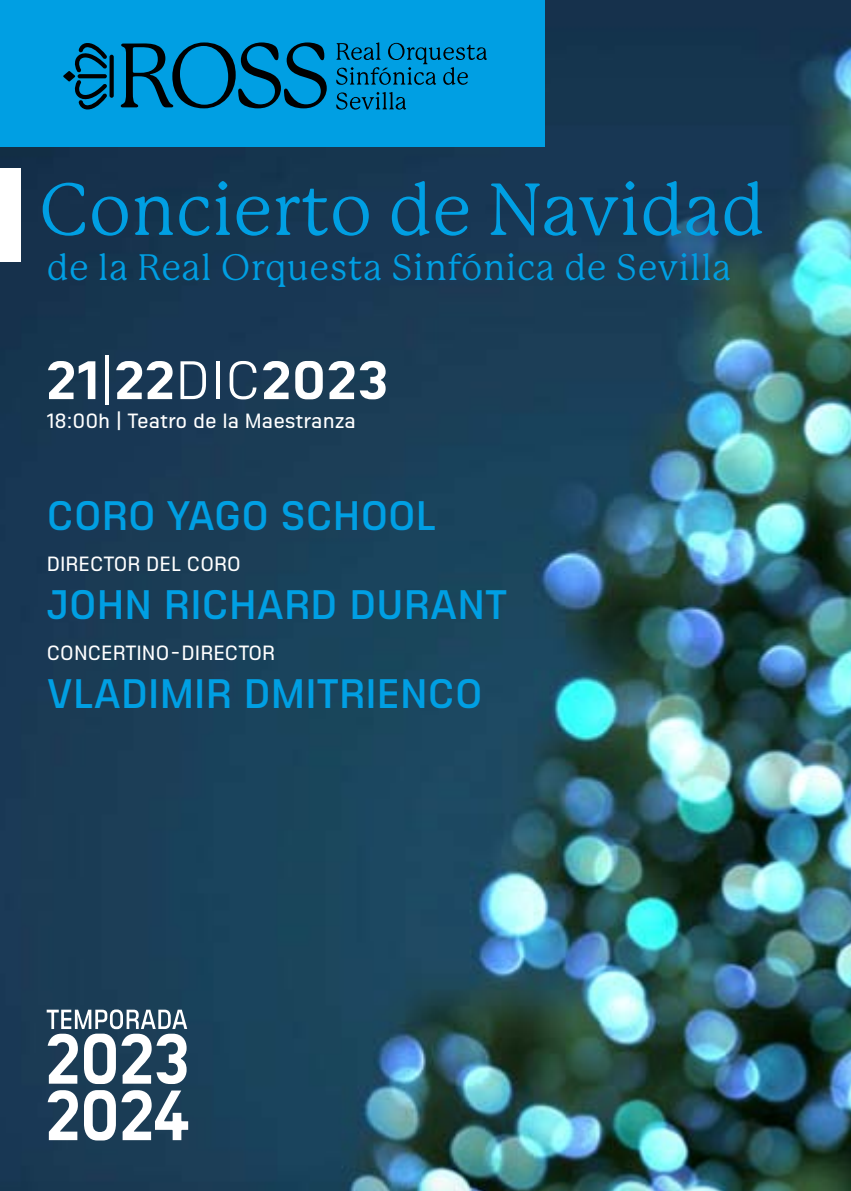
<style>
.page{position:relative;width:851px;height:1191px;background:#fff}
.page>*{position:absolute;margin:0;border:0;box-sizing:border-box;transform-origin:0 0}
.t1{font:72px "P22 Mackinac Pro";color:#009fe3}
.t2{font:700 52.4px "Sizmo Pro";letter-spacing:.02em;color:#fff}
.t3{font:600 40px "Sizmo Pro";letter-spacing:.005em;color:#009fe3}
.t4{font:36px "P22 Mackinac Pro";letter-spacing:.02em;color:#009fe3}
.t5{font:500 20px "Sizmo Pro";color:#fff}
.s1{font-weight:400}
</style>
<div class="page">
<img style="left:0;top:0;width:850px;height:1191px">
<div style="left:0;top:0;width:544px;height:147px;background:#009fe3"></div>
<svg style="left:74px;top:43px;width:33px;height:30px"></svg>
<svg style="left:74px;top:80px;width:33px;height:30px"></svg>
<svg style="left:78px;top:74px;width:29px;height:4px"></svg>
<div style="left:109px;top:55px;width:5px;height:43px;background:#000;border-radius:2px"></div>
<svg style="left:63px;top:71px;width:12px;height:11px"></svg>
<svg style="left:336px;top:42px;width:151px;height:43px"></svg>
<svg style="left:336px;top:92px;width:70px;height:18px"></svg>
<svg style="left:121px;top:42px;width:206px;height:66px"></svg>
<svg style="left:47px;top:1009px;width:140px;height:75px"></svg>
<svg style="left:48px;top:1090px;width:30px;height:50px"></svg>
<svg style="left:84px;top:1090px;width:104px;height:50px"></svg>
<div style="left:0;top:168px;width:21px;height:93px;background:#fff"></div>
<h1 class="t1" style="left:39px;top:169px;width:727px">Concierto de Navidad</h1>
<h3 class="t4" style="left:47px;top:246px;width:686px">de la Real Orquesta Sinfónica de Sevilla</h3>
<h2 class="t2" style="left:47px;top:334px;width:343px">21<span class="s1">|</span>22<span class="s1">DIC</span>2023</h2>
<p class="t5" style="left:47px;top:405px;width:311px">18:00h | Teatro de la Maestranza</p>
<h3 class="t3" style="left:47px;top:482px;width:391px">CORO YAGO SCHOOL</h3>
<p class="t5" style="left:47px;top:547px;width:195px">DIRECTOR DEL CORO</p>
<h3 class="t3" style="left:47px;top:571px;width:462px">JOHN RICHARD DURANT</h3>
<p class="t5" style="left:47px;top:636px;width:230px">CONCERTINO-DIRECTOR</p>
<h3 class="t3" style="left:47px;top:660px;width:437px">VLADIMIR DMITRIENCO</h3>
</div>
